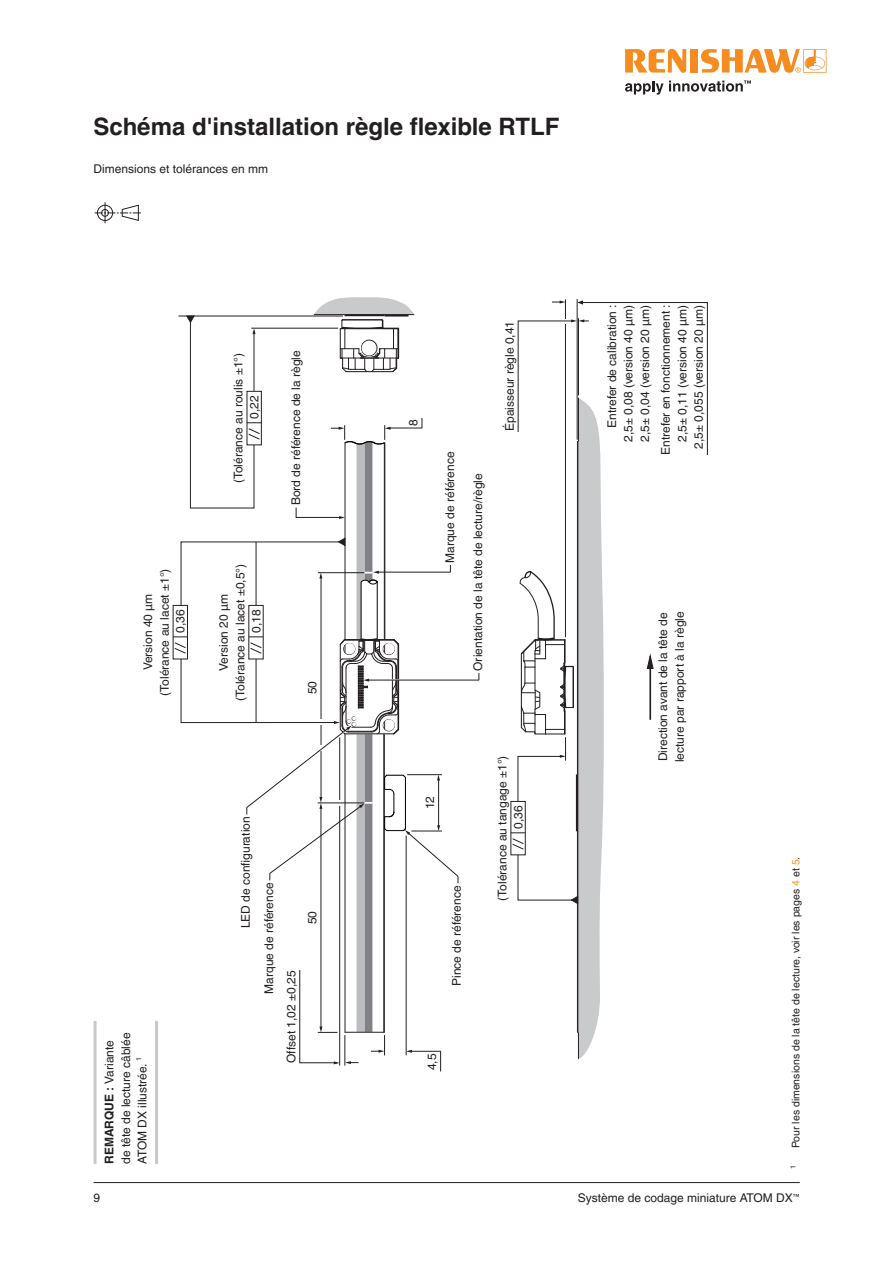
<style>
.page{position:relative;width:893px;height:1263px;background:#fff}
.page>*{position:absolute;margin:0;border:0;box-sizing:border-box;transform-origin:0 0}
.Heading_1__16pt_Bold{font:700 24px "Helvetica LT Pro";color:#231f20}
.Figure_annotation_right{font:12px "Helvetica LT Pro";color:#231f20}
.Figure_annotation_centred{font:12px/16.5px "Helvetica LT Pro";color:#231f20}
.Figure_annotation{font:12px "Helvetica LT Pro";color:#231f20}
._8pt_Note{font:12px/16.5px "Helvetica LT Pro";color:#231f20}
._8pt_Body_Text{font:12px "Helvetica LT Pro";color:#231f20}
.Footnote{font:10.5px "Helvetica LT Pro";color:#231f20}
._8pt_Note-2{font:7.05px "Helvetica LT Pro";color:#231f20}
.Footnote-2{font:7.05px "Helvetica LT Pro";color:#231f20}
.s1{font-weight:700}
.s2{color:#f79727}
</style>
<div class="page">
<hr style="left:94px;top:1182px;width:706px;height:1px;background:#231f20">
<svg style="left:95px;top:202px;width:46px;height:21px"></svg>
<hr style="left:565px;top:299px;width:1px;height:338px;background:#231f20">
<div style="left:364px;top:734px;width:8px;height:298px;background:#808285"></div>
<div style="left:356px;top:734px;width:8px;height:298px;background:#bcbdc0"></div>
<hr style="left:345px;top:734px;width:1px;height:298px;background:#231f20">
<hr style="left:384px;top:734px;width:1px;height:298px;background:#231f20">
<hr style="left:345px;top:1032px;width:39px;height:1px;background:#231f20">
<hr style="left:339px;top:737px;width:1px;height:328px;background:#231f20">
<hr style="left:345px;top:1035px;width:1px;height:31px;background:#231f20">
<hr style="left:406px;top:835px;width:1px;height:220px;background:#231f20">
<hr style="left:409px;top:1051px;width:32px;height:1px;background:#231f20">
<svg style="left:440px;top:1051px;width:1px;height:20px"></svg>
<svg style="left:406px;top:1050px;width:6px;height:3px"></svg>
<svg style="left:371px;top:1035px;width:14px;height:20px"></svg>
<hr style="left:577px;top:299px;width:1px;height:141px;background:#231f20">
<hr style="left:321px;top:808px;width:1px;height:220px;background:#231f20">
<svg style="left:299px;top:905px;width:60px;height:159px"></svg>
<hr style="left:367px;top:680px;width:112px;height:1px;background:#231f20">
<svg style="left:173px;top:297px;width:286px;height:586px"></svg>
<svg style="left:511px;top:300px;width:197px;height:760px"></svg>
<div style="left:295px;top:901px;width:9px;height:68px;background:#fff"></div>
<div style="left:419px;top:398px;width:8px;height:19px;background:#fff"></div>
<div style="left:514px;top:432px;width:12px;height:99px;background:#fff"></div>
<div style="left:702px;top:455px;width:11px;height:153px;background:#fff"></div>
<hr style="left:94px;top:1021px;width:3px;height:143px;background:#c7c8ca">
<hr style="left:155px;top:1021px;width:3px;height:143px;background:#c7c8ca">
<svg style="left:625px;top:49px;width:61px;height:24px"></svg>
<div style="left:690px;top:49px;width:8px;height:24px;background:#f68c1f"></div>
<svg style="left:701px;top:49px;width:125px;height:24px"></svg>
<svg style="left:625px;top:80px;width:126px;height:15px"></svg>
<p class="Heading_1__16pt_Bold" style="left:94px;top:112px;width:467px">Schéma d'installation règle flexible RTLF</p>
<p class="_8pt_Body_Text" style="left:94px;top:162px;width:176px">Dimensions et tolérances en mm</p>
<p class="Figure_annotation_centred" style="left:230px;top:483px;width:132px;rotate:-90deg">(Tolérance au roulis ±1°)</p>
<p class="Figure_annotation_centred" style="left:246px;top:419px;width:25px;rotate:-90deg">0,22</p>
<p class="Figure_annotation_centred" style="left:232px;top:701px;width:138px;rotate:-90deg">(Tolérance au lacet ±0,5°)</p>
<p class="Figure_annotation_centred" style="left:156px;top:696px;width:128px;rotate:-90deg">(Tolérance au lacet ±1°)</p>
<p class="Figure_annotation_centred" style="left:140px;top:670px;width:78px;rotate:-90deg">Version 40 µm</p>
<p class="Figure_annotation_centred" style="left:215px;top:670px;width:78px;rotate:-90deg">Version 20 µm</p>
<p class="Figure_annotation_centred" style="left:172px;top:633px;width:25px;rotate:-90deg">0,36</p>
<p class="Figure_annotation_centred" style="left:248px;top:633px;width:25px;rotate:-90deg">0,18</p>
<p class="Figure_annotation" style="left:289px;top:505px;width:157px;rotate:-90deg">Bord de référence de la règle</p>
<p class="Figure_annotation_centred" style="left:304px;top:694px;width:15px;rotate:-90deg">50</p>
<p class="Figure_annotation" style="left:406px;top:426px;width:8px;rotate:-90deg">8</p>
<p class="Figure_annotation" style="left:443px;top:563px;width:113px;rotate:-90deg">Marque de référence</p>
<p class="Figure_annotation" style="left:471px;top:671px;width:199px;rotate:-90deg">Orientation de la tête de lecture/règle</p>
<p class="Figure_annotation_right" style="left:503px;top:431px;width:112px;rotate:-90deg">Épaisseur règle 0,41</p>
<p class="_8pt_Note" style="left:101px;top:1164px;width:133px;rotate:-90deg"><span class="s1">REMARQUE :</span> Variante de tête de lecture câblée<br>ATOM DX illustrée.</p>
<p class="_8pt_Note-2" style="left:134px;top:1061px;width:5px;rotate:-90deg">1</p>
<p class="Figure_annotation_right" style="left:239px;top:928px;width:113px;rotate:-90deg">LED de configuration</p>
<p class="Figure_annotation_centred" style="left:422px;top:809px;width:15px;rotate:-90deg">12</p>
<p class="Figure_annotation_right" style="left:262px;top:993px;width:113px;rotate:-90deg">Marque de référence</p>
<p class="Figure_annotation_right" style="left:450px;top:986px;width:102px;rotate:-90deg">Pince de référence</p>
<p class="Figure_annotation_centred" style="left:304px;top:924px;width:15px;rotate:-90deg">50</p>
<p class="Figure_annotation" style="left:284px;top:1063px;width:94px;rotate:-90deg">Offset 1,02 ±0,25</p>
<p class="Figure_annotation_right" style="left:425px;top:1070px;width:18px;rotate:-90deg">4,5</p>
<p class="Figure_annotation_centred" style="left:494px;top:900px;width:146px;rotate:-90deg">(Tolérance au tangage ±1°)</p>
<p class="Figure_annotation_centred" style="left:510px;top:829px;width:25px;rotate:-90deg">0,36</p>
<p class="Figure_annotation_right" style="left:605px;top:428px;width:125px;rotate:-90deg">Entrefer de calibration :</p>
<p class="Figure_annotation_right" style="left:621px;top:442px;width:139px;rotate:-90deg">2,5± 0,08 (version 40 µm)</p>
<p class="Figure_annotation_right" style="left:638px;top:442px;width:139px;rotate:-90deg">2,5± 0,04 (version 20 µm)</p>
<p class="Figure_annotation_right" style="left:659px;top:455px;width:152px;rotate:-90deg">Entrefer en fonctionnement :</p>
<p class="Figure_annotation_right" style="left:675px;top:442px;width:139px;rotate:-90deg">2,5± 0,11 (version 40 µm)</p>
<p class="Figure_annotation_right" style="left:692px;top:449px;width:145px;rotate:-90deg">2,5± 0,055 (version 20 µm)</p>
<p class="Figure_annotation_centred" style="left:655px;top:762px;width:153px;rotate:-90deg">Direction avant de la tête de lecture par rapport à la règle</p>
<p class="Footnote" style="left:790px;top:1148px;width:293px;rotate:-90deg">Pour les dimensions de la tête de lecture, voir les pages <span class="s2">4</span> et <span class="s2">5</span>.</p>
<p class="Footnote-2" style="left:789px;top:1169px;width:5px;rotate:-90deg">1</p>
<p class="_8pt_Note" style="left:94px;top:1189px;width:8px">9</p>
<p class="_8pt_Note" style="left:578px;top:1189px;width:223px">Système de codage miniature ATOM DX<sup>™</sup></p>
</div>
